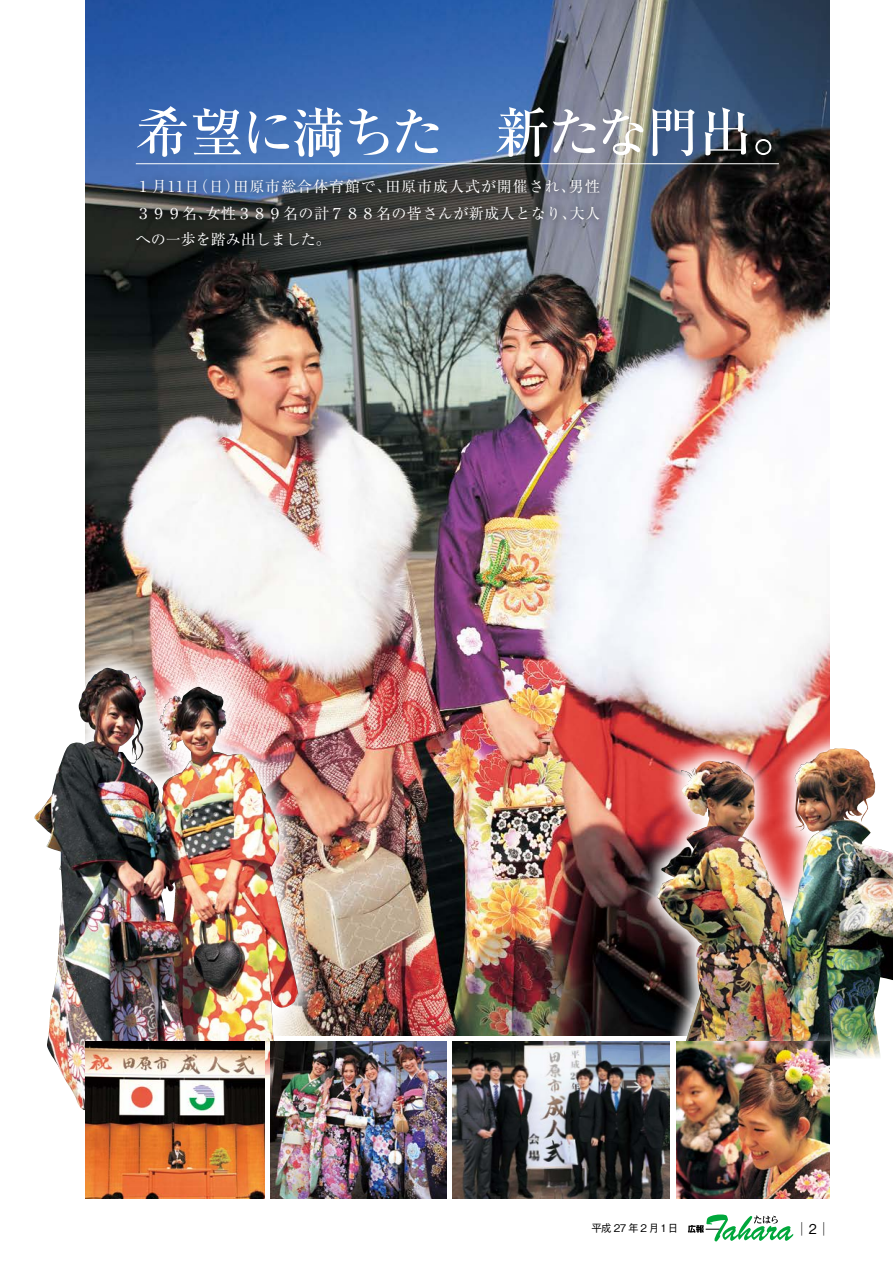
<style>
.page{position:relative;width:893px;height:1263px;background:#fff}
.page>*{position:absolute;margin:0;border:0;box-sizing:border-box;transform-origin:0 0}
.t1{font:500 54px "Ryumin Pro";letter-spacing:-.055em;color:#fff}
.t2{font:15px/26.2px "Ryumin Pro";letter-spacing:.03em;color:#fff;text-align:justify}
.t3{font:500 13.5px "Gothic BBB Pro";color:#000}
.t4{font:500 10.5px "Gothic BBB Pro";letter-spacing:.125em;color:#000}
</style>
<div class="page">
<img style="left:86px;top:0;width:743px;height:1035px">
<img style="left:638px;top:728px;width:255px;height:357px">
<img style="left:771px;top:748px;width:69px;height:180px">
<img style="left:84px;top:644px;width:238px;height:490px">
<img style="left:34px;top:669px;width:244px;height:441px">
<svg style="left:264px;top:1054px;width:6px;height:32px"></svg>
<img style="left:697px;top:1033px;width:196px;height:32px">
<img style="left:676px;top:1041px;width:153px;height:158px">
<img style="left:270px;top:1041px;width:176px;height:158px">
<hr style="left:136px;top:163px;width:643px;height:1px;background:#fff">
<div style="left:128px;top:170px;width:480px;height:85px;background:#000;opacity:.75"></div>
<img style="left:86px;top:1041px;width:178px;height:158px">
<img style="left:453px;top:1041px;width:217px;height:158px">
<svg style="left:688px;top:1214px;width:105px;height:27px"></svg>
<h1 class="t1" style="left:136px;top:90px;width:672px">希望に満ちた　新たな門出。</h1>
<p class="t2" style="left:136px;top:173px;width:466px">１月11日（日）田原市総合体育館で、田原市成人式が開催され、男性３９９名、女性３８９名の計７８８名の皆さんが新成人となり、大人への一歩を踏み出しました。</p>
<p class="t4" style="left:591px;top:1219px;width:88px">平成27年2月1日</p>
<p class="t3" style="left:799px;top:1218px;width:30px">│　 2 │</p>
</div>
